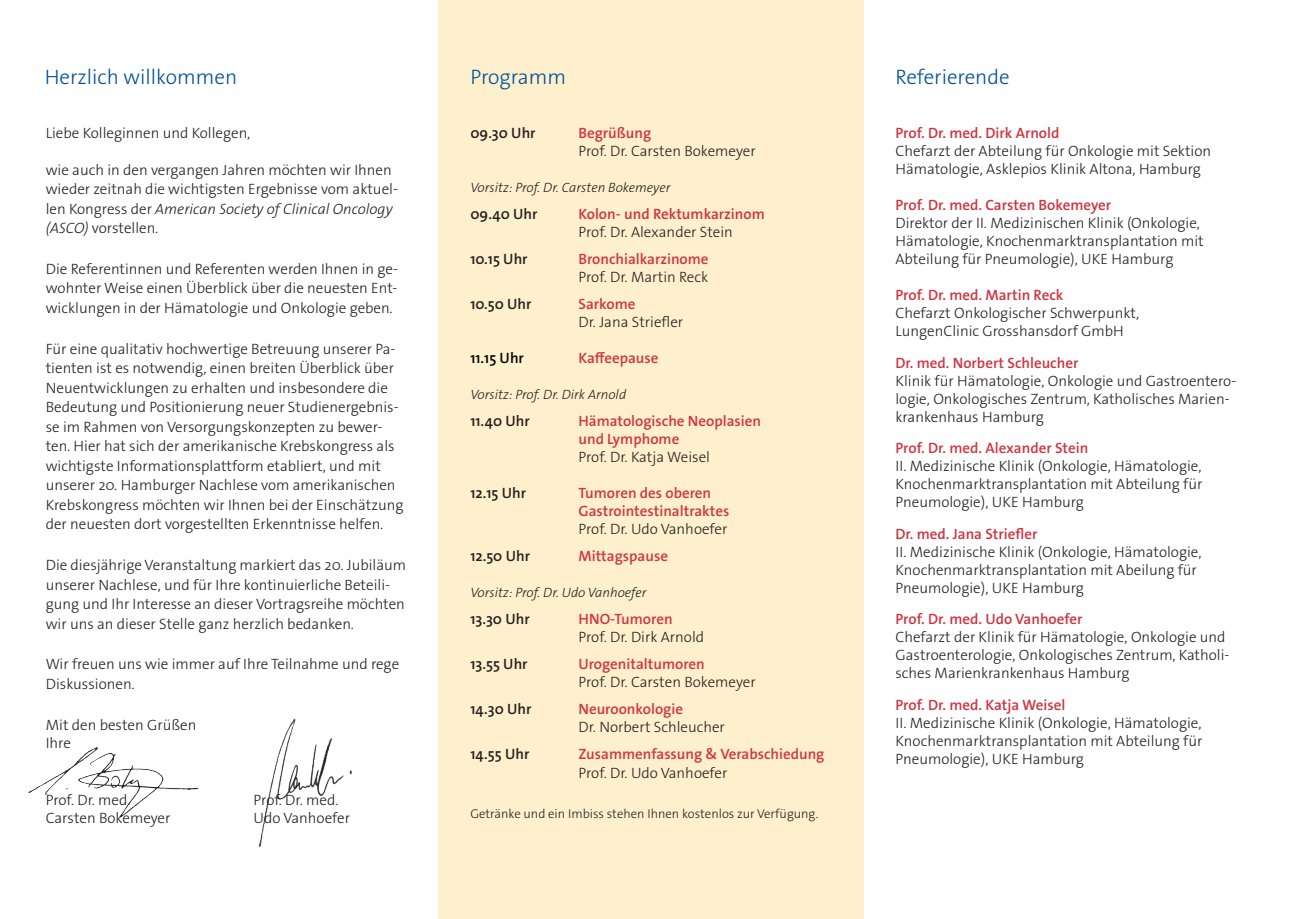
<style>
.page{position:relative;width:1289px;height:919px;background:#fff}
.page>*{position:absolute;margin:0;border:0;box-sizing:border-box;transform-origin:0 0}
.t1{font:300 21px "The Sans Os F";color:#01529a}
.t2{font:300 15px/19.5px "The Sans Os F";color:#231f20}
.t3{font:600 15px/18px "The Sans Os F";color:#cf3643}
.t4{font:600 15px "The Sans Os F";color:#231f20}
.t5{font:600 15px/18px "The Sans Os F";color:#cf333f}
.t6{font:600 15px "The Sans Os F";color:#000}
.t7{font:italic 300 13.5px "The Sans Os F";color:#231f20}
.t8{font:300 12.75px "The Sans Os F";color:#231f20}
.s1{font-style:italic}
.s2{font-weight:600;color:#cf333f}
.s3{color:#cf333f}
.s4{font-weight:600;color:#cf3643}
.s5{font-weight:300;color:#231f20}
</style>
<div class="page">
<div style="left:438px;top:0;width:425px;height:918px;background:#fef0cc"></div>
<img style="left:259px;top:718px;width:92px;height:128px">
<img style="left:28px;top:747px;width:171px;height:70px">
<p class="t1" style="left:45px;top:63px;width:194px">Herzlich willkommen</p>
<p class="t1" style="left:470px;top:63px;width:97px">Programm</p>
<p class="t1" style="left:895px;top:63px;width:116px">Referierende</p>
<p class="t2" style="left:46px;top:123px;width:206px">Liebe Kolleginnen und Kollegen,</p>
<p class="t2" style="left:46px;top:160px;width:353px">wie auch in den vergangen Jahren möchten wir Ihnen wieder zeitnah die wichtigsten Ergebnisse vom aktuel&shy;len Kongress der <span class="s1">American Society of Clinical Oncology (ASCO)</span> vorstellen.</p>
<p class="t2" style="left:46px;top:259px;width:354px;text-align:justify">Die Referentinnen und Referenten werden Ihnen in ge&shy;wohnter Weise einen Überblick über die neuesten Ent&shy;wicklungen in der Hämatologie und Onkologie geben.</p>
<p class="t2" style="left:46px;top:339px;width:359px">Für eine qualitativ hochwertige Betreuung unserer Pa&shy;tienten ist es notwendig, einen breiten Überblick über Neuentwicklungen zu erhalten und insbesondere die Bedeutung und Positionierung neuer Studienergebnis&shy;se im Rahmen von Versorgungskonzepten zu bewer&shy;ten. Hier hat sich der amerikanische Krebskongress als wichtigste Informationsplattform etabliert, und mit unserer 20. Hamburger Nachlese vom amerikanischen Krebskongress möchten wir Ihnen bei der Einschätzung der neuesten dort vorgestellten Erkenntnisse helfen.</p>
<p class="t2" style="left:46px;top:555px;width:362px">Die diesjährige Veranstaltung markiert das 20. Jubiläum unserer Nachlese, und für Ihre kontinuierliche Beteili&shy;gung und Ihr Interesse an dieser Vortragsreihe möchten wir uns an dieser Stelle ganz herzlich bedanken.</p>
<p class="t2" style="left:46px;top:654px;width:355px">Wir freuen uns wie immer auf Ihre Teilnahme und rege<br>Diskussionen.</p>
<p class="t2" style="left:46px;top:715px;width:152px;line-height:18px">Mit den besten Grüßen<br>Ihre</p>
<p class="t2" style="left:895px;top:124px;width:317px;line-height:18px"><span class="s2">Prof. Dr. med. Dirk Arnold<br></span>Chefarzt der Abteilung für Onkologie mit Sektion<br>Hämatologie, Asklepios Klinik Altona, Hamburg</p>
<p class="t2" style="left:895px;top:196px;width:310px;line-height:18px"><span class="s2">Prof. Dr. med. Carsten Bokemeyer<br></span>Direktor der II. Medizinischen Klinik (Onkologie,<br>Hämatologie, Knochenmarktransplantation mit</p>
<p class="t2" style="left:895px;top:249px;width:279px">Abteilung für Pneumologie), UKE Hamburg</p>
<p class="t2" style="left:895px;top:286px;width:245px;line-height:18px"><span class="s2">Prof. Dr. med. Martin Reck<br></span>Chefarzt Onkologischer Schwerpunkt,<br>LungenClinic Grosshansdorf GmbH</p>
<p class="t3" style="left:895px;top:354px;width:184px">Dr. med. Norbert <span class="s3">Schleucher</span></p>
<p class="t2" style="left:895px;top:372px;width:342px;line-height:18px">Klinik für Hämatologie, Onkologie und Gastroentero&shy;logie, Onkologisches Zentrum, Katholisches Marien&shy;krankenhaus Hamburg</p>
<p class="t2" style="left:895px;top:439px;width:308px;line-height:18px"><span class="s4">Prof. Dr. med. Alexander Stein<br></span>II. Medizinische Klinik (Onkologie, Hämatologie,</p>
<p class="t2" style="left:895px;top:474px;width:308px">Knochenmarktransplantation mit Abteilung für</p>
<p class="t2" style="left:895px;top:492px;width:190px">Pneumologie), UKE Hamburg</p>
<p class="t5" style="left:895px;top:525px;width:143px">Dr. med. Jana Striefler</p>
<p class="t2" style="left:895px;top:543px;width:308px;line-height:18px">II. Medizinische Klinik (Onkologie, Hämatologie,<br>Knochenmarktransplantation mit Abeilung für<br>Pneumologie), UKE Hamburg</p>
<p class="t2" style="left:895px;top:610px;width:335px;line-height:18px"><span class="s2">Prof. Dr. med. Udo Vanhoefer<br></span>Chefarzt der Klinik für Hämatologie, Onkologie und Gastroenterologie, Onkologisches Zentrum, Katholi&shy;sches Marienkrankenhaus Hamburg</p>
<p class="t5" style="left:895px;top:696px;width:171px">Prof. Dr. med. Katja Weisel</p>
<p class="t2" style="left:895px;top:713px;width:308px">II. Medizinische Klinik (Onkologie, Hämatologie,</p>
<p class="t2" style="left:895px;top:731px;width:308px">Knochenmarktransplantation mit Abteilung für</p>
<p class="t2" style="left:895px;top:749px;width:190px">Pneumologie), UKE Hamburg</p>
<p class="t4" style="left:470px;top:123px;width:67px">09.30 Uhr</p>
<p class="t2" style="left:578px;top:124px;width:179px;line-height:18px"><span class="s2">Begrüßung<br></span>Prof. Dr. Carsten Bokemeyer</p>
<p class="t7" style="left:470px;top:179px;width:202px">Vorsitz: Prof. Dr. Carsten Bokemeyer</p>
<p class="t4" style="left:470px;top:204px;width:69px">09.40 Uhr</p>
<p class="t5" style="left:578px;top:205px;width:188px">Kolon- und Rektumkarzinom<br><span class="s5">Prof. Dr. Alexander Stein</span></p>
<p class="t4" style="left:470px;top:249px;width:59px">10.15 Uhr</p>
<p class="t3" style="left:578px;top:250px;width:132px">Bronchialkarzinome<br><span class="s5">Prof. Dr. Martin Reck</span></p>
<p class="t4" style="left:470px;top:294px;width:63px">10.50 Uhr</p>
<p class="t3" style="left:578px;top:295px;width:59px">Sarkome</p>
<p class="t2" style="left:578px;top:312px;width:106px">Dr. Jana Striefler</p>
<p class="t6" style="left:470px;top:348px;width:55px">11.15 Uhr</p>
<p class="t3" style="left:578px;top:349px;width:82px">Kaffeepause</p>
<p class="t7" style="left:470px;top:386px;width:157px">Vorsitz: Prof. Dr. Dirk Arnold</p>
<p class="t4" style="left:470px;top:411px;width:61px">11.40 Uhr</p>
<p class="t3" style="left:578px;top:412px;width:184px">Hämatologische Neoplasien</p>
<p class="t3" style="left:578px;top:430px;width:102px">und Lymphome</p>
<p class="t2" style="left:578px;top:447px;width:133px">Prof. Dr. Katja Weisel</p>
<p class="t4" style="left:470px;top:483px;width:57px">12.15 Uhr</p>
<p class="t3" style="left:578px;top:484px;width:152px">Tumoren des oberen<br>Gastrointestinaltraktes<br><span class="s5">Prof. Dr. Udo Vanhoefer</span></p>
<p class="t4" style="left:470px;top:546px;width:61px">12.50 Uhr</p>
<p class="t3" style="left:578px;top:547px;width:91px">Mittagspause</p>
<p class="t7" style="left:470px;top:584px;width:178px">Vorsitz: Prof. Dr. Udo Vanhoefer</p>
<p class="t4" style="left:470px;top:609px;width:61px">13.30 Uhr</p>
<p class="t3" style="left:578px;top:610px;width:96px">HNO-Tumoren</p>
<p class="t2" style="left:578px;top:627px;width:127px">Prof. Dr. Dirk Arnold</p>
<p class="t4" style="left:470px;top:654px;width:59px">13.55 Uhr</p>
<p class="t3" style="left:578px;top:655px;width:128px">Urogenitaltumoren</p>
<p class="t2" style="left:578px;top:672px;width:179px">Prof. Dr. Carsten Bokemeyer</p>
<p class="t4" style="left:470px;top:699px;width:63px">14.30 Uhr</p>
<p class="t2" style="left:578px;top:700px;width:148px;line-height:18px"><span class="s4">Neuroonkologie<br></span>Dr. Norbert Schleucher</p>
<p class="t4" style="left:470px;top:744px;width:60px">14.55 Uhr</p>
<p class="t3" style="left:578px;top:745px;width:247px">Zusammenfassung &amp; Verabschiedung<br><span class="s5">Prof. Dr. Udo Vanhoefer</span></p>
<p class="t8" style="left:470px;top:805px;width:349px">Getränke und ein Imbiss stehen Ihnen kostenlos zur Verfügung.</p>
<p class="t2" style="left:46px;top:790px;width:86px">Prof. Dr. med.</p>
<p class="t2" style="left:254px;top:790px;width:86px">Prof. Dr. med.</p>
<p class="t2" style="left:46px;top:808px;width:126px">Carsten Bokemeyer</p>
<p class="t2" style="left:254px;top:808px;width:98px">Udo Vanhoefer</p>
</div>
